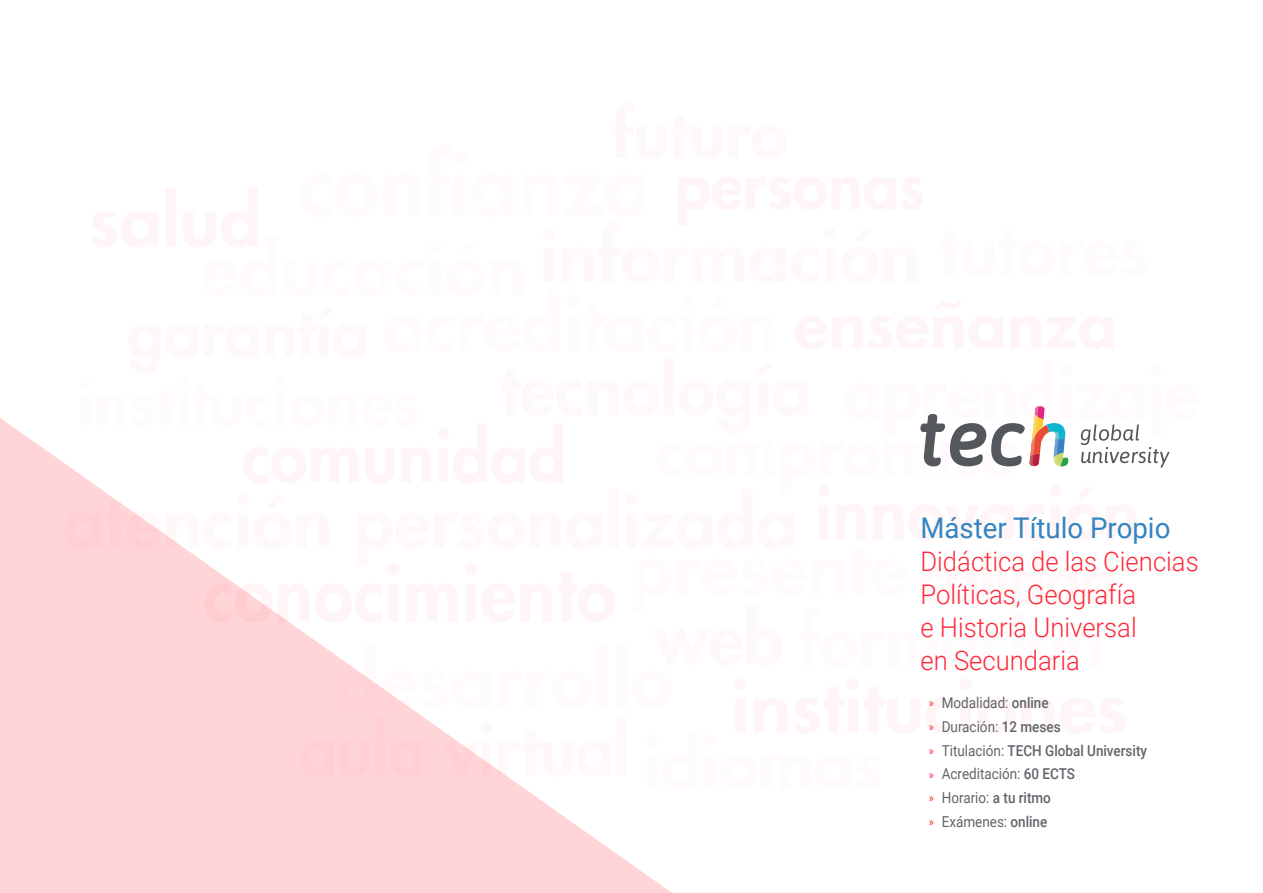
<style>
.page{position:relative;width:1263px;height:893px;background:#fff}
.page>*{position:absolute;margin:0;border:0;box-sizing:border-box;transform-origin:0 0}
.t1{font:28.5px "Roboto";color:#3484c1}
.t2{font:300 27px/33px "Roboto";color:#ff293a;scale:.95 1}
.t3{font:15px/23.7px "Roboto";color:#61646a;scale:.9 1}
.s1{font-size:12px;color:#ff293a}
.s2{font-weight:500}
</style>
<div class="page">
<svg style="left:0;top:418px;width:672px;height:475px;background:#ffd9db"></svg>
<svg style="left:64px;top:406px;width:1106px;height:384px"></svg>
<h1 class="t1" style="left:920px;top:508px;width:251px">Máster Título Propio</h1>
<h2 class="t2" style="left:920px;top:544px;width:294px">Didáctica de las Ciencias<br>Políticas, Geografía<br>e Historia Universal<br>en Secundaria</h2>
<p class="t3" style="left:929px;top:690px;width:244px"><span class="s1">»</span> Modalidad: <span class="s2">online<br></span><span class="s1">»</span> Duración: <span class="s2">12 meses<br></span><span class="s1">»</span> Titulación: <span class="s2">TECH Global University </span><span class="s1">»</span> Acreditación: <span class="s2">60 ECTS<br></span><span class="s1">»</span> Horario: <span class="s2">a tu ritmo<br></span><span class="s1">»</span> Exámenes: <span class="s2">online</span></p>
</div>
